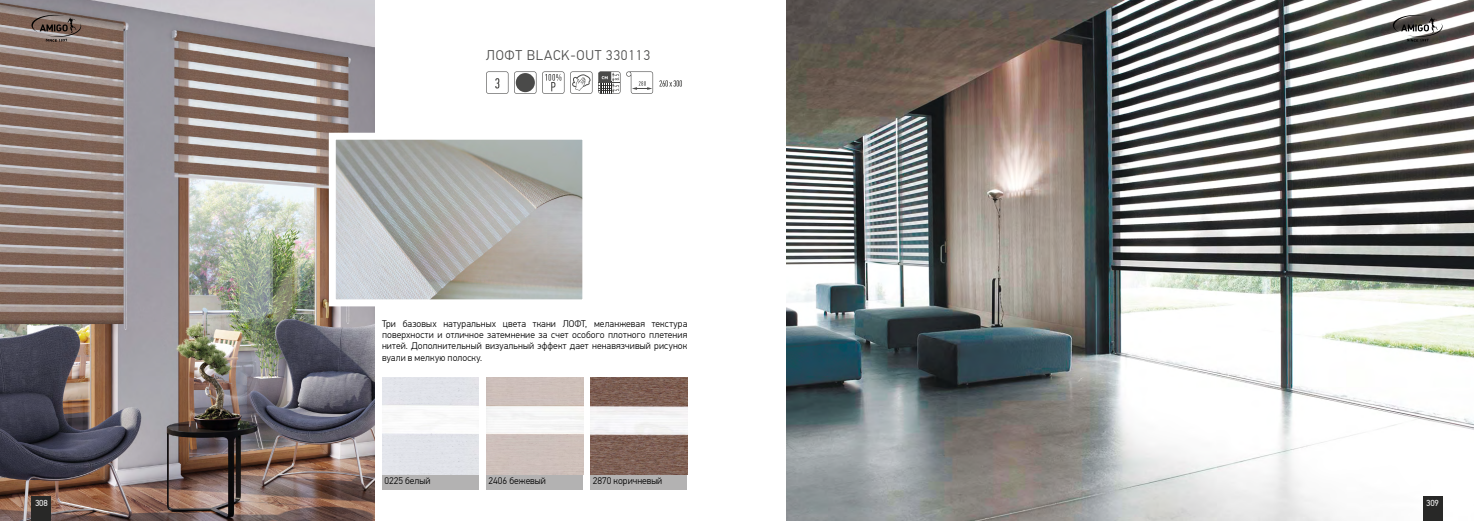
<style>
.page{position:relative;width:1474px;height:521px;background:#fff}
.page>*{position:absolute;margin:0;border:0;box-sizing:border-box;transform-origin:0 0}
.t1{font:300 14px "PF Din Text Pro";letter-spacing:.05em;color:#4a4a49}
.t2{font:300 9.62px/11.4px "PF Din Text Pro";letter-spacing:.005em;color:#000;text-align:justify}
.t3{font:8.75px "PF Din Text Pro";letter-spacing:-.02em;color:#fff}
</style>
<div class="page">
<svg style="left:570px;top:71px;width:22px;height:23px"></svg>
<svg style="left:659px;top:80px;width:23px;height:7px"></svg>
<svg style="left:598px;top:71px;width:22px;height:23px"></svg>
<svg style="left:626px;top:71px;width:27px;height:23px"></svg>
<svg style="left:542px;top:71px;width:22px;height:23px"></svg>
<svg style="left:486px;top:71px;width:22px;height:23px"></svg>
<svg style="left:514px;top:71px;width:22px;height:23px"></svg>
<div style="left:382px;top:474px;width:96px;height:15px;background:#b3b2b2"></div>
<div style="left:486px;top:474px;width:97px;height:15px;background:#b3b2b2"></div>
<img style="left:590px;top:378px;width:97px;height:96px">
<div style="left:590px;top:474px;width:97px;height:15px;background:#b3b2b2"></div>
<img style="left:0;top:0;width:374px;height:521px">
<img style="left:337px;top:141px;width:244px;height:157px">
<div style="left:329px;top:133px;width:260px;height:173px;border:7px solid #fff"></div>
<svg style="left:32px;top:15px;width:49px;height:27px"></svg>
<img style="left:786px;top:0;width:687px;height:521px">
<svg style="left:1392px;top:15px;width:50px;height:27px"></svg>
<div style="left:32px;top:496px;width:19px;height:25px;background:#282827"></div>
<div style="left:1422px;top:496px;width:20px;height:25px;background:#282827"></div>
<h1 class="t1" style="left:486px;top:47px;width:165px">ЛОФТ BLACK-OUT 330113</h1>
<p class="t2" style="left:382px;top:318px;width:307px">Три базовых натуральных цвета ткани ЛОФТ, меланжевая текстура поверхности и отличное затемнение за счет особого плотного плетения нитей. Дополнительный визуальный эффект дает ненавязчивый рисунок вуали в мелкую полоску.</p>
<p class="t2" style="left:384px;top:475px;width:48px">0225 белый</p>
<p class="t2" style="left:488px;top:475px;width:59px">2406 бежевый</p>
<p class="t2" style="left:593px;top:475px;width:71px">2870 коричневый</p>
<p class="t3" style="left:35px;top:497px;width:14px">308</p>
<p class="t3" style="left:1425px;top:497px;width:14px">309</p>
</div>
